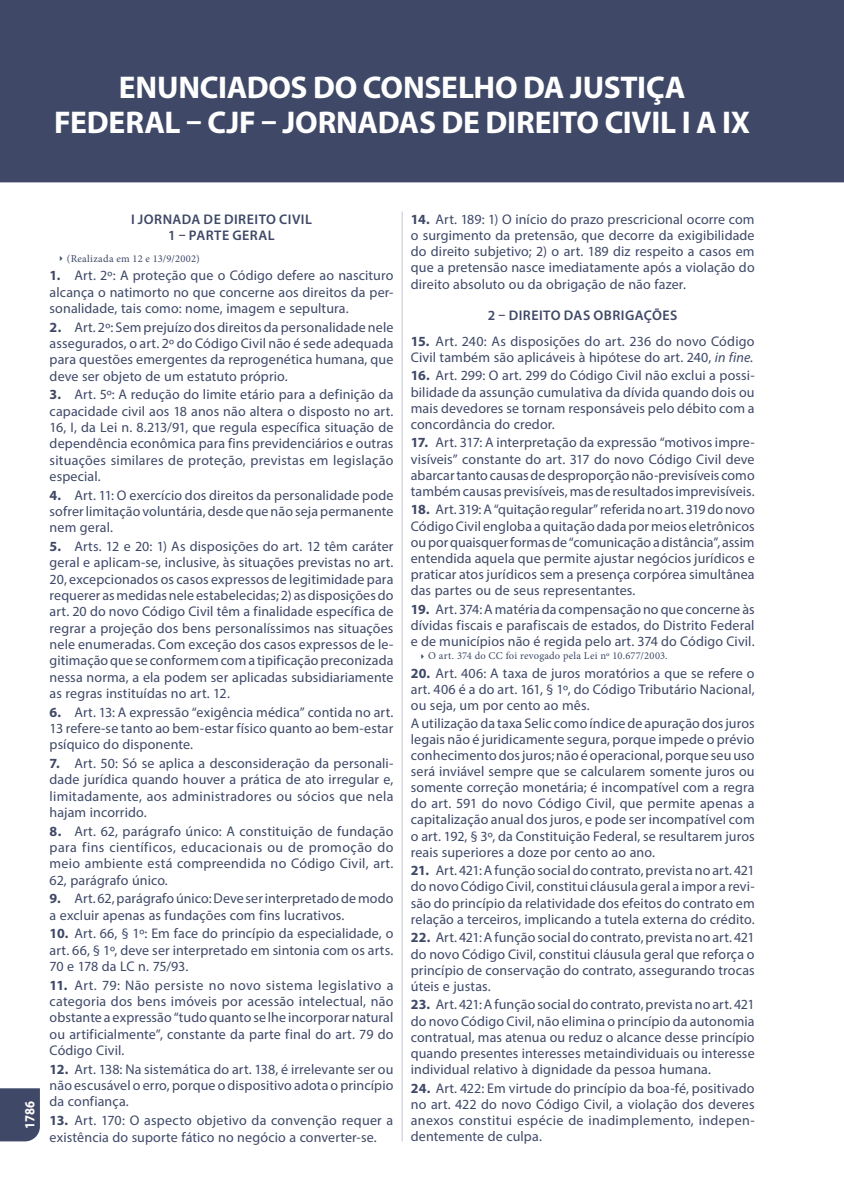
<style>
.page{position:relative;width:844px;height:1191px;background:#fff}
.page>*{position:absolute;margin:0;border:0;box-sizing:border-box;transform-origin:0 0}
.t1{font:700 31.5px/35.4px "Myriad Pro";letter-spacing:-.005em;color:#fff;text-align:center}
.t2{font:14px/16.3px "Myriad Pro";letter-spacing:.01em;color:#3f4967;text-align:justify}
.t3{font:600 14px/16.3px "Myriad Pro";letter-spacing:.035em;color:#3f4967;text-align:center}
.t4{font:700 14px "Myriad Pro";color:#fff;scale:.9 1}
.t5{font:10.5px "Minion Pro";letter-spacing:.02em;color:#3f4967}
.s1{font-weight:700}
.s2{font-style:italic}
</style>
<div class="page">
<div style="left:0;top:1088px;width:40px;height:53px;background:#3f4967"></div>
<hr style="left:401px;top:211px;width:1px;height:930px;background:#c4c4d0">
<div style="left:0;top:0;width:843px;height:182px;background:#3f4967"></div>
<h1 class="t1" style="left:54px;top:69px;width:697px">ENUNCIADOS DO CONSELHO DA JUSTIÇA<br>FEDERAL – CJF – JORNADAS DE DIREITO CIVIL I A IX</h1>
<p class="t4" style="left:21px;top:1128px;width:32px;rotate:-90deg">1786</p>
<p class="t3" style="left:131px;top:211px;width:182px">I JORNADA DE DIREITO CIVIL<br>1 – PARTE GERAL</p>
<p class="t5" style="left:67px;top:251px;width:134px">(Realizada em 12 e 13/9/2002)</p>
<p class="t2" style="left:50px;top:267px;width:345px"><span class="s1">1.</span> Art. 2º: A proteção que o Código defere ao nascituro alcança o natimorto no que concerne aos direitos da per&shy;sonalidade, tais como: nome, imagem e sepultura.</p>
<p class="t2" style="left:50px;top:319px;width:345px"><span class="s1">2.</span> Art. 2º: Sem prejuízo dos direitos da personalidade nele assegurados, o art. 2º do Código Civil não é sede adequada para questões emergentes da reprogenética humana, que deve ser objeto de um estatuto próprio.</p>
<p class="t2" style="left:50px;top:386px;width:345px"><span class="s1">3.</span> Art. 5º: A redução do limite etário para a definição da capacidade civil aos 18 anos não altera o disposto no art.<br>16, I, da Lei n. 8.213/91, que regula específica situação de dependência econômica para fins previdenciários e outras situações similares de proteção, previstas em legislação especial.</p>
<p class="t2" style="left:50px;top:486px;width:345px"><span class="s1">4.</span> Art. 11: O exercício dos direitos da personalidade pode sofrer limitação voluntária, desde que não seja permanente nem geral.</p>
<p class="t2" style="left:50px;top:538px;width:345px"><span class="s1">5.</span> Arts. 12 e 20: 1) As disposições do art. 12 têm caráter geral e aplicam-se, inclusive, às situações previstas no art.<br>20, excepcionados os casos expressos de legitimidade para requerer as medidas nele estabelecidas; 2) as disposições do art. 20 do novo Código Civil têm a finalidade específica de regrar a projeção dos bens personalíssimos nas situações nele enumeradas. Com exceção dos casos expressos de le&shy;gitimação que se conformem com a tipificação preconizada nessa norma, a ela podem ser aplicadas subsidiariamente as regras instituídas no art. 12.</p>
<p class="t2" style="left:50px;top:703px;width:345px"><span class="s1">6.</span> Art. 13: A expressão “exigência médica” contida no art.<br>13 refere-se tanto ao bem-estar físico quanto ao bem-estar psíquico do disponente.</p>
<p class="t2" style="left:50px;top:755px;width:345px"><span class="s1">7.</span> Art. 50: Só se aplica a desconsideração da personali&shy;dade jurídica quando houver a prática de ato irregular e, limitadamente, aos administradores ou sócios que nela hajam incorrido.</p>
<p class="t2" style="left:50px;top:822px;width:345px"><span class="s1">8.</span> Art. 62, parágrafo único: A constituição de fundação para fins científicos, educacionais ou de promoção do meio ambiente está compreendida no Código Civil, art.<br>62, parágrafo único.</p>
<p class="t2" style="left:50px;top:890px;width:345px"><span class="s1">9.</span> Art. 62, parágrafo único: Deve ser interpretado de modo a excluir apenas as fundações com fins lucrativos.</p>
<p class="t2" style="left:50px;top:925px;width:345px"><span class="s1">10.</span> Art. 66, § 1º: Em face do princípio da especialidade, o art. 66, § 1º, deve ser interpretado em sintonia com os arts.<br>70 e 178 da LC n. 75/93.</p>
<p class="t2" style="left:50px;top:976px;width:345px"><span class="s1">11.</span> Art. 79: Não persiste no novo sistema legislativo a categoria dos bens imóveis por acessão intelectual, não obstante a expressão “tudo quanto se lhe incorporar natural ou artificialmente”, constante da parte final do art. 79 do Código Civil.</p>
<p class="t2" style="left:50px;top:1060px;width:345px"><span class="s1">12.</span> Art. 138: Na sistemática do art. 138, é irrelevante ser ou não escusável o erro, porque o dispositivo adota o princípio da confiança.</p>
<p class="t2" style="left:50px;top:1112px;width:345px"><span class="s1">13.</span> Art. 170: O aspecto objetivo da convenção requer a existência do suporte fático no negócio a converter-se.</p>
<p class="t2" style="left:410px;top:211px;width:345px"><span class="s1">14.</span> Art. 189: 1) O início do prazo prescricional ocorre com o surgimento da pretensão, que decorre da exigibilidade do direito subjetivo; 2) o art. 189 diz respeito a casos em que a pretensão nasce imediatamente após a violação do direito absoluto ou da obrigação de não fazer.</p>
<p class="t3" style="left:488px;top:306px;width:191px">2 – DIREITO DAS OBRIGAÇÕES</p>
<p class="t2" style="left:410px;top:333px;width:345px"><span class="s1">15.</span> Art. 240: As disposições do art. 236 do novo Código<br>Civil também são aplicáveis à hipótese do art. 240, <span class="s2">in fine.</span></p>
<p class="t2" style="left:410px;top:367px;width:345px"><span class="s1">16.</span> Art. 299: O art. 299 do Código Civil não exclui a possi&shy;bilidade da assunção cumulativa da dívida quando dois ou mais devedores se tornam responsáveis pelo débito com a concordância do credor.</p>
<p class="t2" style="left:410px;top:434px;width:345px"><span class="s1">17.</span> Art. 317: A interpretação da expressão “motivos impre&shy;visíveis” constante do art. 317 do novo Código Civil deve abarcar tanto causas de desproporção não-previsíveis como também causas previsíveis, mas de resultados imprevisíveis.</p>
<p class="t2" style="left:410px;top:501px;width:345px"><span class="s1">18.</span> Art. 319: A “quitação regular” referida no art. 319 do novo Código Civil engloba a quitação dada por meios eletrônicos ou por quaisquer formas de “comunicação a distância”, assim entendida aquela que permite ajustar negócios jurídicos e praticar atos jurídicos sem a presença corpórea simultânea das partes ou de seus representantes.</p>
<p class="t2" style="left:410px;top:600px;width:345px"><span class="s1">19.</span> Art. 374: A matéria da compensação no que concerne às dívidas fiscais e parafiscais de estados, do Distrito Federal e de municípios não é regida pelo art. 374 do Código Civil.</p>
<p class="t5" style="left:428px;top:649px;width:241px">O art. 374 do CC foi revogado pela Lei no 10.677/2003.</p>
<p class="t2" style="left:410px;top:665px;width:345px;text-align:left"><span class="s1">20.</span> Art. 406: A taxa de juros moratórios a que se refere o art. 406 é a do art. 161, § 1º, do Código Tributário Nacional, ou seja, um por cento ao mês.<br>A utilização da taxa Selic como índice de apuração dos juros legais não é juridicamente segura, porque impede o prévio conhecimento dos juros; não é operacional, porque seu uso será inviável sempre que se calcularem somente juros ou somente correção monetária; é incompatível com a regra do art. 591 do novo Código Civil, que permite apenas a capitalização anual dos juros, e pode ser incompatível com o art. 192, § 3º, da Constituição Federal, se resultarem juros reais superiores a doze por cento ao ano.</p>
<p class="t2" style="left:410px;top:862px;width:345px"><span class="s1">21.</span> Art. 421: A função social do contrato, prevista no art. 421 do novo Código Civil, constitui cláusula geral a impor a revi&shy;são do princípio da relatividade dos efeitos do contrato em relação a terceiros, implicando a tutela externa do crédito.</p>
<p class="t2" style="left:410px;top:929px;width:345px"><span class="s1">22.</span> Art. 421: A função social do contrato, prevista no art. 421 do novo Código Civil, constitui cláusula geral que reforça o princípio de conservação do contrato, assegurando trocas úteis e justas.</p>
<p class="t2" style="left:410px;top:996px;width:345px"><span class="s1">23.</span> Art. 421: A função social do contrato, prevista no art. 421 do novo Código Civil, não elimina o princípio da autonomia contratual, mas atenua ou reduz o alcance desse princípio quando presentes interesses metaindividuais ou interesse individual relativo à dignidade da pessoa humana.</p>
<p class="t2" style="left:410px;top:1079px;width:345px"><span class="s1">24.</span> Art. 422: Em virtude do princípio da boa-fé, positivado no art. 422 do novo Código Civil, a violação dos deveres anexos constitui espécie de inadimplemento, indepen&shy;dentemente de culpa.</p>
</div>
